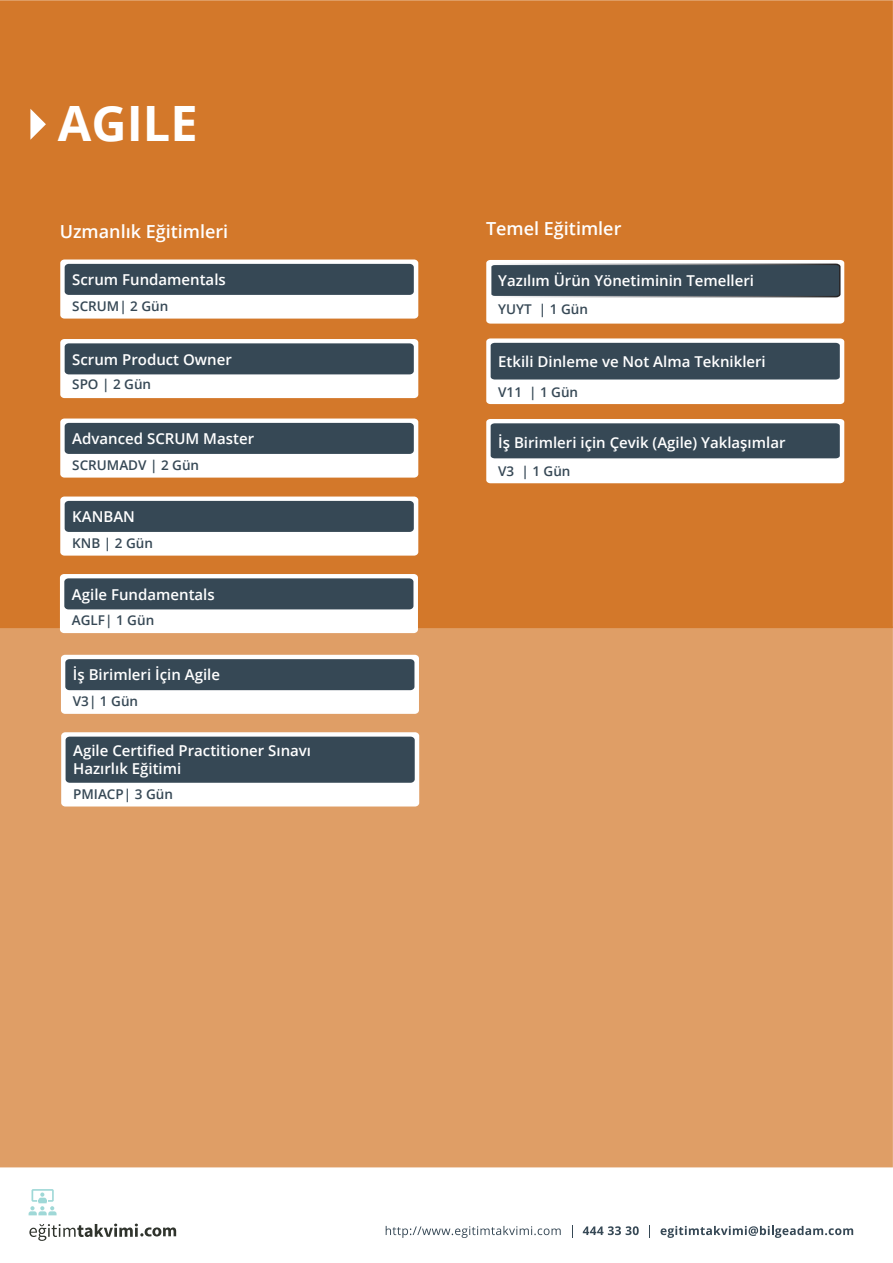
<style>
.page{position:relative;width:893px;height:1263px;background:#fff}
.page>*{position:absolute;margin:0;border:0;box-sizing:border-box;transform-origin:0 0}
.t1{font:700 48.75px "Open Sans";color:#fff}
.t2{font:600 18px "Open Sans";color:#fff}
.t3{font:600 15px/18px "Open Sans";color:#fff}
.t4{font:600 13.5px "Open Sans";color:#364855}
</style>
<div class="page">
<div style="left:0;top:628px;width:893px;height:539px;background:#df9e66"></div>
<div style="left:0;top:0;width:893px;height:628px;background:#d3782a"></div>
<svg style="left:386px;top:1226px;width:175px;height:12px"></svg>
<svg style="left:572px;top:1226px;width:1px;height:12px"></svg>
<svg style="left:583px;top:1226px;width:56px;height:9px"></svg>
<svg style="left:649px;top:1226px;width:1px;height:12px"></svg>
<svg style="left:661px;top:1226px;width:192px;height:12px"></svg>
<svg style="left:29px;top:1189px;width:28px;height:26px"></svg>
<svg style="left:29px;top:1223px;width:147px;height:18px"></svg>
<svg style="left:30px;top:109px;width:16px;height:31px"></svg>
<div style="left:60px;top:259px;width:358px;height:60px;background:#fff;border-radius:4px"></div>
<div style="left:65px;top:264px;width:349px;height:31px;background:#364855;border-radius:4px"></div>
<div style="left:60px;top:339px;width:358px;height:59px;background:#fff;border-radius:4px"></div>
<div style="left:65px;top:343px;width:349px;height:31px;background:#364855;border-radius:4px"></div>
<div style="left:60px;top:418px;width:358px;height:60px;background:#fff;border-radius:4px"></div>
<div style="left:65px;top:423px;width:349px;height:31px;background:#364855;border-radius:4px"></div>
<div style="left:60px;top:496px;width:358px;height:60px;background:#fff;border-radius:4px"></div>
<div style="left:65px;top:501px;width:349px;height:31px;background:#364855;border-radius:4px"></div>
<div style="left:61px;top:732px;width:358px;height:74px;background:#fff;border-radius:4px"></div>
<div style="left:66px;top:737px;width:349px;height:46px;background:#364855;border-radius:4px"></div>
<div style="left:60px;top:574px;width:358px;height:59px;background:#fff;border-radius:4px"></div>
<div style="left:64px;top:578px;width:349px;height:31px;background:#364855;border-radius:4px"></div>
<div style="left:61px;top:655px;width:358px;height:59px;background:#fff;border-radius:4px"></div>
<div style="left:65px;top:659px;width:349px;height:31px;background:#364855;border-radius:4px"></div>
<svg style="left:486px;top:260px;width:358px;height:64px"></svg>
<svg style="left:486px;top:419px;width:358px;height:64px"></svg>
<svg style="left:486px;top:338px;width:358px;height:66px"></svg>
<h1 class="t1" style="left:58px;top:89px;width:141px">AGILE</h1>
<p class="t2" style="left:60px;top:219px;width:170px">Uzmanlık Eğitimleri</p>
<p class="t3" style="left:72px;top:270px;width:155px">Scrum Fundamentals</p>
<p class="t4" style="left:72px;top:297px;width:98px">SCRUM| 2 Gün</p>
<p class="t3" style="left:72px;top:350px;width:161px">Scrum Product Owner</p>
<p class="t4" style="left:72px;top:375px;width:80px">SPO | 2 Gün</p>
<p class="t3" style="left:72px;top:429px;width:183px">Advanced SCRUM Master</p>
<p class="t4" style="left:72px;top:456px;width:128px">SCRUMADV | 2 Gün</p>
<p class="t3" style="left:72px;top:507px;width:64px">KANBAN</p>
<p class="t4" style="left:72px;top:534px;width:82px">KNB | 2 Gün</p>
<p class="t3" style="left:72px;top:585px;width:144px">Agile Fundamentals</p>
<p class="t4" style="left:72px;top:611px;width:84px">AGLF| 1 Gün</p>
<p class="t3" style="left:73px;top:666px;width:149px">İş Birimleri İçin Agile</p>
<p class="t4" style="left:73px;top:692px;width:67px">V3| 1 Gün</p>
<p class="t3" style="left:73px;top:742px;width:239px">Agile Certified Practitioner Sınavı<br>Hazırlık Eğitimi</p>
<p class="t4" style="left:73px;top:785px;width:101px">PMIACP| 3 Gün</p>
<p class="t2" style="left:486px;top:216px;width:137px">Temel Eğitimler</p>
<p class="t3" style="left:498px;top:271px;width:257px">Yazılım Ürün Yönetiminin Temelleri</p>
<p class="t4" style="left:498px;top:300px;width:91px">YUYT | 1 Gün</p>
<p class="t3" style="left:498px;top:352px;width:269px">Etkili Dinleme ve Not Alma Teknikleri</p>
<p class="t4" style="left:498px;top:383px;width:81px">V11 | 1 Gün</p>
<p class="t3" style="left:498px;top:433px;width:289px">İş Birimleri için Çevik (Agile) Yaklaşımlar</p>
<p class="t4" style="left:498px;top:462px;width:74px">V3 | 1 Gün</p>
</div>
